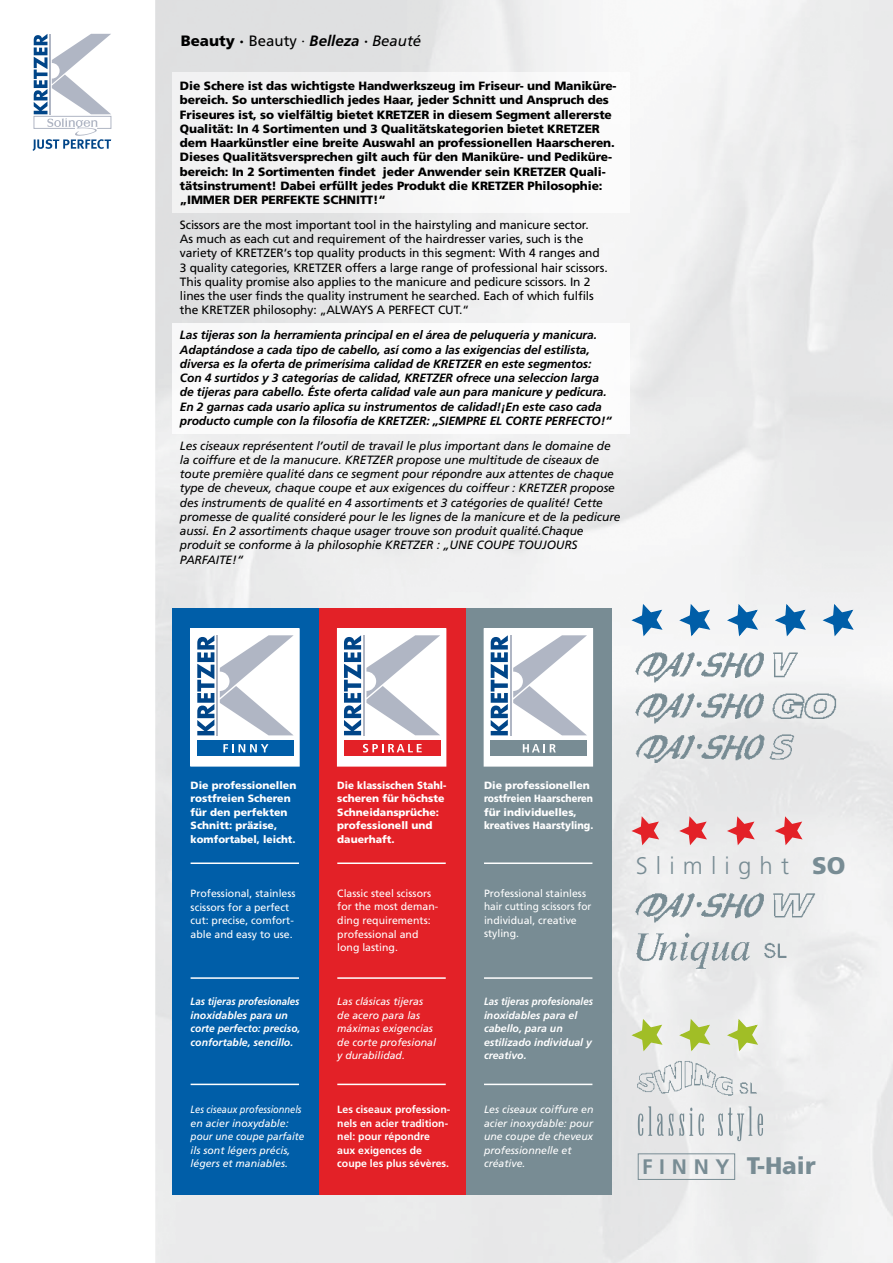
<style>
.page{position:relative;width:893px;height:1263px;background:#fff}
.page>*{position:absolute;margin:0;border:0;box-sizing:border-box;transform-origin:0 0}
.t1{font:300 24px "Frutiger";letter-spacing:.34em;color:#788c94}
.t2{font:900 24px "Frutiger LT Std";color:#788c94}
.t3{font:italic 700 15px "Frutiger";color:#000}
.t4{font:italic 12px/14.2px "Frutiger";letter-spacing:-.01em;color:#000}
.t5{font:900 12px/14.2px "Frutiger";letter-spacing:-.01em;color:#000}
.t6{font:italic 700 12px/14.2px "Frutiger";letter-spacing:-.01em;color:#000}
.t7{font:12px/14.2px "Frutiger";letter-spacing:-.01em;color:#000}
.t8{font:10.5px/13.5px "Frutiger";color:#fff}
.t9{font:italic 700 10.5px/13.5px "Frutiger";color:#fff;scale:.92 1}
.t10{font:italic 10.5px/13.5px "Frutiger";color:#fff}
.t11{font:900 10.5px/13.5px "Frutiger";color:#fff}
.t12{font:italic 10.5px/13.5px "Frutiger";color:#fff;scale:.88 1}
.t13{font:700 10.5px/13.5px "Frutiger";color:#fff}
.t14{font:900 10.5px/13.5px "Frutiger";color:#fff;scale:.93 1}
.s1{font-weight:900;font-style:normal}
.s2{font-weight:400;font-style:normal}
.s3{font-weight:400}
.s4{font-weight:900}
.s5{font-family:"Frutiger";font-weight:700;font-size:21px}
</style>
<div class="page">
<div style="left:172px;top:72px;width:457px;height:141px;background:#f3f3f4"></div>
<svg style="left:821px;top:602px;width:34px;height:36px"></svg>
<svg style="left:677px;top:602px;width:35px;height:36px"></svg>
<svg style="left:773px;top:602px;width:34px;height:36px"></svg>
<svg style="left:725px;top:602px;width:35px;height:36px"></svg>
<svg style="left:630px;top:602px;width:34px;height:36px"></svg>
<svg style="left:775px;top:816px;width:27px;height:29px"></svg>
<svg style="left:631px;top:816px;width:28px;height:29px"></svg>
<svg style="left:727px;top:816px;width:28px;height:29px"></svg>
<svg style="left:679px;top:816px;width:28px;height:29px"></svg>
<svg style="left:725px;top:1017px;width:35px;height:36px"></svg>
<svg style="left:677px;top:1017px;width:35px;height:36px"></svg>
<svg style="left:630px;top:1017px;width:34px;height:36px"></svg>
<div style="left:172px;top:608px;width:147px;height:587px;background:#005ea8"></div>
<div style="left:466px;top:608px;width:146px;height:587px;background:#788c94"></div>
<div style="left:319px;top:608px;width:147px;height:587px;background:#e32127"></div>
<div style="left:191px;top:629px;width:108px;height:137px;background:#fff"></div>
<div style="left:197px;top:740px;width:97px;height:16px;background:#005ea8"></div>
<svg style="left:223px;top:744px;width:45px;height:8px"></svg>
<svg style="left:197px;top:635px;width:17px;height:100px"></svg>
<svg style="left:220px;top:635px;width:74px;height:100px"></svg>
<hr style="left:217px;top:635px;width:1px;height:100px;background:#b0b6c4">
<div style="left:484px;top:629px;width:109px;height:137px;background:#fff"></div>
<div style="left:491px;top:740px;width:96px;height:16px;background:#788c94"></div>
<svg style="left:523px;top:744px;width:33px;height:8px"></svg>
<svg style="left:491px;top:635px;width:96px;height:100px"></svg>
<hr style="left:510px;top:635px;width:1px;height:100px;background:#b0b6c4">
<div style="left:337px;top:629px;width:109px;height:137px;background:#fff"></div>
<div style="left:344px;top:740px;width:97px;height:16px;background:#e32127"></div>
<svg style="left:363px;top:744px;width:59px;height:8px"></svg>
<svg style="left:344px;top:635px;width:96px;height:100px"></svg>
<hr style="left:363px;top:635px;width:2px;height:100px;background:#b0b6c4">
<hr style="left:191px;top:862px;width:108px;height:2px;background:#fff">
<hr style="left:484px;top:862px;width:108px;height:2px;background:#fff">
<hr style="left:337px;top:862px;width:109px;height:2px;background:#fff">
<hr style="left:191px;top:977px;width:108px;height:2px;background:#fff">
<hr style="left:484px;top:977px;width:108px;height:2px;background:#fff">
<hr style="left:337px;top:977px;width:109px;height:2px;background:#fff">
<hr style="left:191px;top:1084px;width:108px;height:1px;background:#fff">
<hr style="left:484px;top:1084px;width:108px;height:1px;background:#fff">
<hr style="left:337px;top:1084px;width:109px;height:1px;background:#fff">
<svg style="left:32px;top:34px;width:79px;height:117px"></svg>
<img style="left:634px;top:648px;width:183px;height:35px">
<img style="left:634px;top:690px;width:204px;height:34px">
<img style="left:635px;top:731px;width:161px;height:31px">
<img style="left:634px;top:889px;width:183px;height:35px">
<img style="left:635px;top:927px;width:156px;height:43px">
<svg style="left:638px;top:1106px;width:66px;height:30px;background:#d0d4d7"></svg>
<svg style="left:718px;top:1106px;width:45px;height:35px;background:#d3d8da"></svg>
<div style="left:638px;top:1153px;width:97px;height:27px;border:1px solid #788c94"></div>
<img style="left:632px;top:1059px;width:128px;height:38px">
<p class="t3" style="left:181px;top:32px;width:242px"><span class="s1">Beauty ·</span> <span class="s2">Beauty ·</span> Belleza · <span class="s3">Beauté</span></p>
<p class="t5" style="left:180px;top:79px;width:438px">Die Schere ist das wichtigste Handwerkszeug im Friseur- und Maniküre&shy;bereich. So unterschiedlich jedes Haar, jeder Schnitt und Anspruch des Friseures ist, so vielfältig bietet KRETZER in diesem Segment allererste Qualität: In 4 Sortimenten und 3 Qualitätskategorien bietet KRETZER dem Haarkünstler eine breite Auswahl an professionellen Haarscheren.<br>Dieses Qualitätsversprechen gilt auch für den Maniküre- und Pediküre&shy;bereich: In 2 Sortimenten findet jeder Anwender sein KRETZER Quali&shy;tätsinstrument! Dabei erfüllt jedes Produkt die KRETZER Philosophie: „IMMER DER PERFEKTE SCHNITT!“</p>
<p class="t7" style="left:180px;top:218px;width:429px">Scissors are the most important tool in the hairstyling and manicure sector.<br>As much as each cut and requirement of the hairdresser varies, such is the variety of KRETZER‘s top quality products in this segment: With 4 ranges and 3 quality categories, KRETZER offers a large range of professional hair scissors.<br>This quality promise also applies to the manicure and pedicure scissors. In 2 lines the user finds the quality instrument he searched. Each of which fulfils the KRETZER philosophy: „ALWAYS A PERFECT CUT.“</p>
<p class="t6" style="left:180px;top:328px;width:433px">Las tijeras son la herramienta principal en el área de peluquería y manicura.<br>Adaptándose a cada tipo de cabello, así como a las exigencias del estilista, diversa es la oferta de primerísima calidad de KRETZER en este segmentos:<br>Con 4 surtidos y 3 categorías de calidad, KRETZER ofrece una seleccion larga de tijeras para cabello. Éste oferta calidad vale aun para manicure y pedicura.<br>En 2 garnas cada usario aplica su instrumentos de calidad!¡En este caso cada producto cumple con la filosofía de KRETZER: „SIEMPRE EL CORTE PERFECTO!“</p>
<p class="t4" style="left:180px;top:438px;width:442px">Les ciseaux représentent l’outil de travail le plus important dans le domaine de la coiffure et de la manucure. KRETZER propose une multitude de ciseaux de toute première qualité dans ce segment pour répondre aux attentes de chaque type de cheveux, chaque coupe et aux exigences du coiffeur : KRETZER propose des instruments de qualité en 4 assortiments et 3 catégories de qualité! Cette promesse de qualité consideré pour le les lignes de la manicure et de la pedicure aussi. En 2 assortiments chaque usager trouve son produit qualité.Chaque produit se conforme à la philosophie KRETZER : „UNE COUPE TOUJOURS PARFAITE!“</p>
<p class="t11" style="left:191px;top:778px;width:107px">Die professionellen rostfreien Scheren für den perfekten<br>Schnitt: präzise, komfortabel, leicht.</p>
<p class="t11" style="left:484px;top:778px;width:111px">Die professionellen rostfreien Haarscheren für individuelles, kreatives Haarstyling.</p>
<p class="t14" style="left:337px;top:778px;width:119px">Die klassischen Stahl&shy;scheren für höchste<br>Schneidansprüche: professionell und dauerhaft.</p>
<p class="t8" style="left:191px;top:886px;width:107px">Professional, stainless scissors for a perfect cut: precise, comfort&shy;able and easy to use.</p>
<p class="t8" style="left:484px;top:886px;width:109px">Professional stainless hair cutting scissors for individual, creative styling.</p>
<p class="t8" style="left:337px;top:886px;width:102px">Classic steel scissors for the most deman&shy;ding requirements: professional and long lasting.</p>
<p class="t9" style="left:191px;top:994px;width:121px">Las tijeras profesionales inoxidables para un corte perfecto: preciso, confortable, sencillo.</p>
<p class="t9" style="left:484px;top:994px;width:120px">Las tijeras profesionales inoxidables para el cabello, para un estilizado individual y creativo.</p>
<p class="t10" style="left:337px;top:994px;width:100px">Las clásicas tijeras de acero para las máximas exigencias de corte profesional y durabilidad.</p>
<p class="t12" style="left:191px;top:1102px;width:131px">Les ciseaux professionnels en acier inoxydable: pour une coupe parfaite ils sont légers précis, légers et maniables.</p>
<p class="t10" style="left:484px;top:1102px;width:111px">Les ciseaux coiffure en acier inoxydable: pour une coupe de cheveux professionnelle et créative.</p>
<p class="t13" style="left:337px;top:1102px;width:114px">Les ciseaux profession&shy;nels en acier tradition&shy;nel: pour répondre aux exigences de coupe les plus sévères.</p>
<h1 class="t1" style="left:636px;top:853px;width:211px">Slimlight <span class="s4">SO</span></h1>
<h1 class="t2" style="left:642px;top:1151px;width:175px"><span class="s5">F I N N Y</span> T-Hair</h1>
</div>
